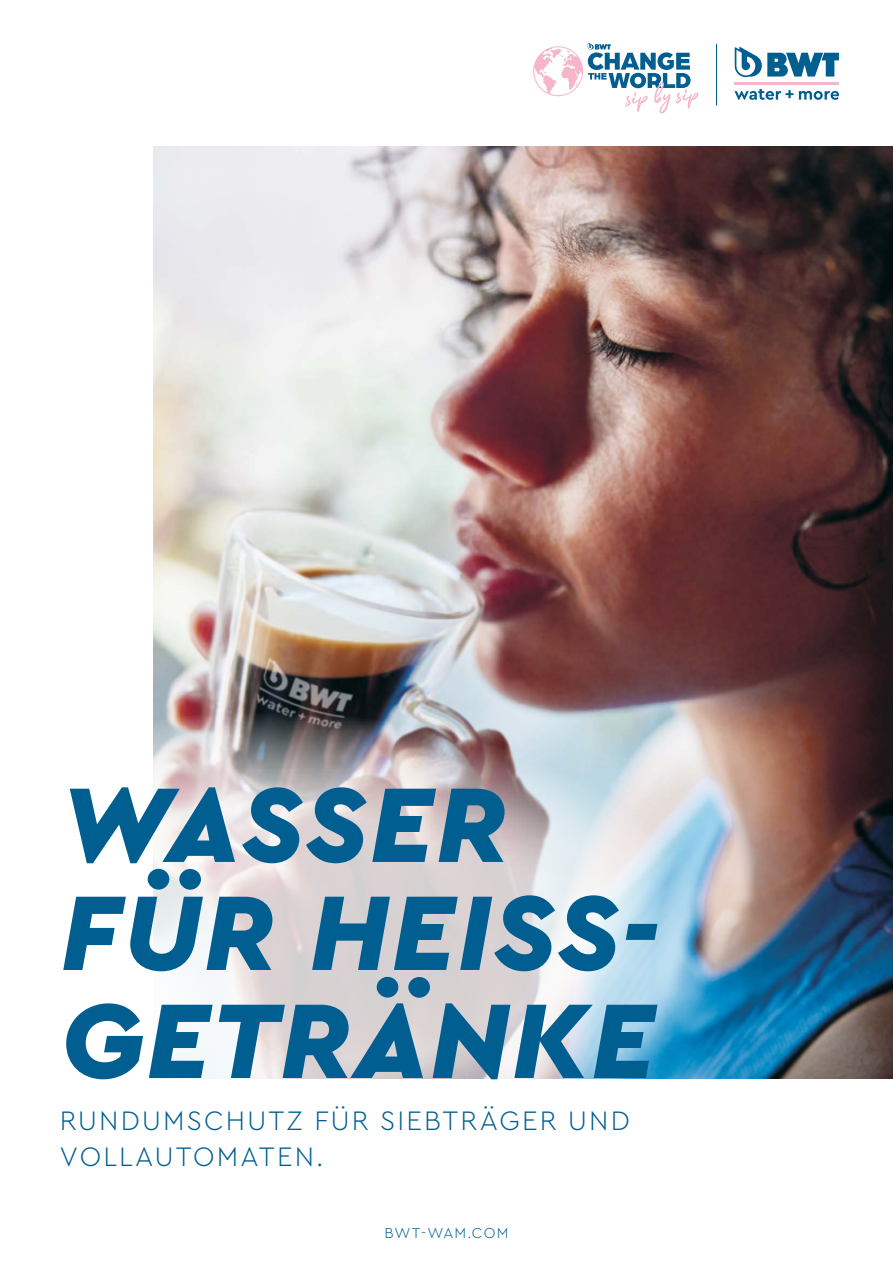
<style>
.page{position:relative;width:893px;height:1263px;background:#fff}
.page>*{position:absolute;margin:0;border:0;box-sizing:border-box;transform-origin:0 0}
.t1{font:italic 900 111px/108px "Cera PRO";letter-spacing:.02em;color:#005e90}
.t2{font:300 28.05px/36px "Cera PRO";letter-spacing:.08em;color:#005e90}
.t3{font:300 15px "Cera PRO";letter-spacing:.075em;color:#005e90}
</style>
<div class="page">
<img style="left:153px;top:146px;width:740px;height:932px">
<svg style="left:533px;top:43px;width:165px;height:70px"></svg>
<hr style="left:716px;top:44px;width:1px;height:62px;background:#005e90">
<svg style="left:734px;top:89px;width:59px;height:11px"></svg>
<svg style="left:799px;top:91px;width:40px;height:9px"></svg>
<hr style="left:735px;top:82px;width:104px;height:2px;background:#f6b6ca">
<svg style="left:735px;top:47px;width:104px;height:30px"></svg>
<svg style="left:153px;top:712px;width:563px;height:367px;background:#ccd0d6"></svg>
<h1 class="t1" style="left:61px;top:766px;width:599px">WASSER<br>FÜR HEISS-<br>GETRÄNKE</h1>
<p class="t2" style="left:60px;top:1101px;width:571px">RUNDUMSCHUTZ FÜR SIEBTRÄGER UND<br>VOLLAUTOMATEN.</p>
<p class="t3" style="left:384px;top:1223px;width:125px">BWT-WAM.COM</p>
</div>
